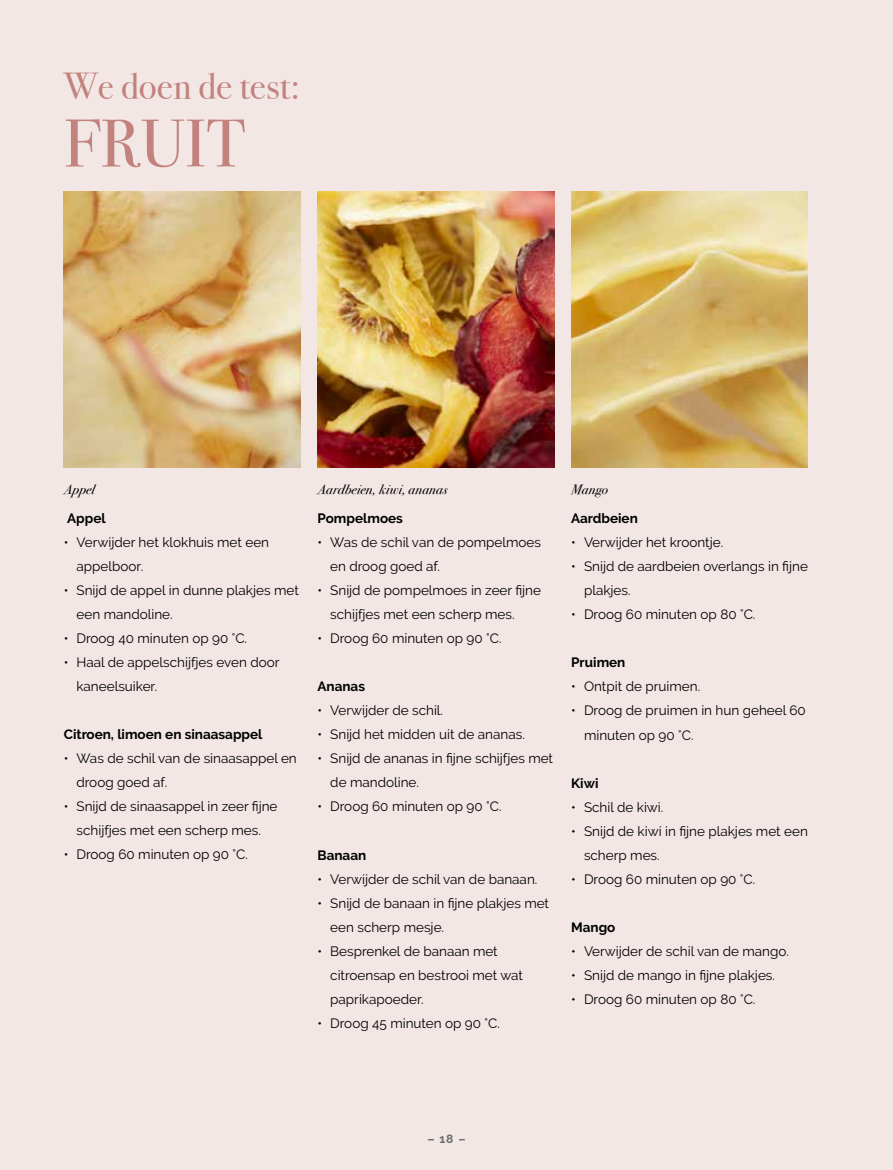
<style>
.page{position:relative;width:893px;height:1170px;background:#fff}
.page>*{position:absolute;margin:0;border:0;box-sizing:border-box;transform-origin:0 0}
.t1{font:67.5px "Bodoni Svty Two OSITCTT";color:#c2837e}
.t2{font:37.5px "Bodoni Svty Two OSITCTT";color:#c2837e}
.t3{font:13.5px/24px "Raleway";color:#000}
.t4{font:700 13.5px "Raleway";color:#000}
.t5{font:italic 13.5px "Bodoni Svty Two ITCTT";letter-spacing:.02em;color:#000}
.t6{font:700 12px "Raleway";color:#6d6e71}
</style>
<div class="page">
<div style="left:0;top:0;width:893px;height:1169px;background:#f2e7e4"></div>
<img style="left:317px;top:191px;width:237px;height:277px">
<img style="left:571px;top:191px;width:237px;height:277px">
<img style="left:64px;top:191px;width:236px;height:277px">
<h2 class="t2" style="left:64px;top:64px;width:238px">We doen de test:</h2>
<h1 class="t1" style="left:64px;top:103px;width:184px">FRUIT</h1>
<p class="t5" style="left:64px;top:477px;width:33px">Appel</p>
<p class="t5" style="left:317px;top:477px;width:132px">Aardbeien, kiwi, ananas</p>
<p class="t5" style="left:571px;top:477px;width:38px">Mango</p>
<p class="t4" style="left:67px;top:510px;width:40px">Appel</p>
<p class="t3" style="left:77px;top:530px;width:194px;text-indent:-13px">• Verwijder het klokhuis met een appelboor.</p>
<p class="t3" style="left:77px;top:578px;width:224px;text-indent:-13px">• Snijd de appel in dunne plakjes met een mandoline.</p>
<p class="t3" style="left:64px;top:626px;width:185px">• Droog 40 minuten op 90 °C.</p>
<p class="t3" style="left:77px;top:650px;width:205px;text-indent:-13px">• Haal de appelschijfjes even door kaneelsuiker.</p>
<p class="t4" style="left:64px;top:726px;width:200px">Citroen, limoen en sinaasappel</p>
<p class="t3" style="left:77px;top:746px;width:222px;text-indent:-13px">• Was de schil van de sinaasappel en droog goed af.</p>
<p class="t3" style="left:64px;top:794px;width:215px;text-align:center">• Snijd de sinaasappel in zeer fijne schijfjes met een scherp mes.</p>
<p class="t3" style="left:64px;top:842px;width:186px">• Droog 60 minuten op 90 °C.</p>
<p class="t4" style="left:317px;top:511px;width:87px">Pompelmoes</p>
<p class="t3" style="left:330px;top:530px;width:212px;text-indent:-13px">• Was de schil van de pompelmoes en droog goed af.</p>
<p class="t3" style="left:330px;top:578px;width:212px;text-indent:-13px">• Snijd de pompelmoes in zeer fijne schijfjes met een scherp mes.</p>
<p class="t3" style="left:317px;top:626px;width:186px">• Droog 60 minuten op 90 °C.</p>
<p class="t4" style="left:317px;top:679px;width:49px">Ananas</p>
<p class="t3" style="left:317px;top:698px;width:127px">• Verwijder de schil.</p>
<p class="t3" style="left:317px;top:722px;width:209px">• Snijd het midden uit de ananas.</p>
<p class="t3" style="left:330px;top:746px;width:224px;text-indent:-13px">• Snijd de ananas in fijne schijfjes met de mandoline.</p>
<p class="t3" style="left:317px;top:794px;width:186px">• Droog 60 minuten op 90 °C.</p>
<p class="t4" style="left:317px;top:847px;width:50px">Banaan</p>
<p class="t3" style="left:317px;top:866px;width:221px">• Verwijder de schil van de banaan.</p>
<p class="t3" style="left:330px;top:890px;width:220px;text-indent:-13px">• Snijd de banaan in fijne plakjes met een scherp mesje.</p>
<p class="t3" style="left:330px;top:938px;width:194px;text-indent:-13px">• Besprenkel de banaan met citroensap en bestrooi met wat paprikapoeder.</p>
<p class="t3" style="left:317px;top:1010px;width:184px">• Droog 45 minuten op 90 °C.</p>
<p class="t4" style="left:571px;top:511px;width:68px">Aardbeien</p>
<p class="t3" style="left:571px;top:530px;width:154px">• Verwijder het kroontje.</p>
<p class="t3" style="left:584px;top:554px;width:225px;text-indent:-13px">• Snijd de aardbeien overlangs in fijne plakjes.</p>
<p class="t3" style="left:571px;top:602px;width:186px">• Droog 60 minuten op 80 °C.</p>
<p class="t4" style="left:571px;top:655px;width:56px">Pruimen</p>
<p class="t3" style="left:571px;top:674px;width:131px">• Ontpit de pruimen.</p>
<p class="t3" style="left:584px;top:698px;width:223px;text-indent:-13px">• Droog de pruimen in hun geheel 60 minuten op 90 °C.</p>
<p class="t4" style="left:571px;top:775px;width:29px">Kiwi</p>
<p class="t3" style="left:571px;top:794px;width:94px">• Schil de kiwi.</p>
<p class="t3" style="left:584px;top:818px;width:225px;text-indent:-13px">• Snijd de kiwi in fijne plakjes met een scherp mes.</p>
<p class="t3" style="left:571px;top:866px;width:186px">• Droog 60 minuten op 90 °C.</p>
<p class="t4" style="left:571px;top:919px;width:46px">Mango</p>
<p class="t3" style="left:571px;top:938px;width:219px">• Verwijder de schil van de mango.</p>
<p class="t3" style="left:571px;top:962px;width:205px">• Snijd de mango in fijne plakjes.</p>
<p class="t3" style="left:571px;top:986px;width:186px">• Droog 60 minuten op 80 °C.</p>
<p class="t6" style="left:427px;top:1131px;width:40px">– 18 –</p>
</div>
